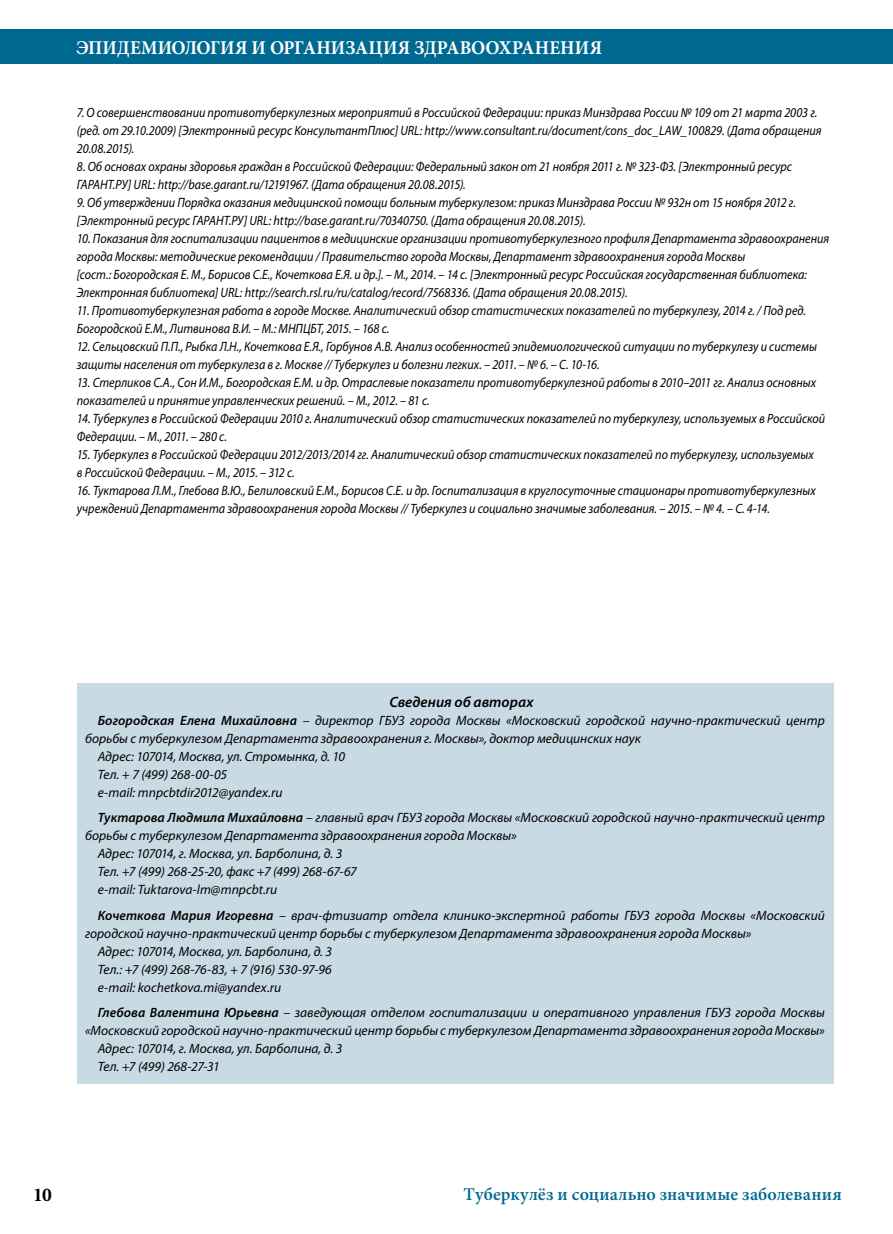
<style>
.page{position:relative;width:893px;height:1234px;background:#fff}
.page>*{position:absolute;margin:0;border:0;box-sizing:border-box;transform-origin:0 0}
.t1{font:700 19.5px "Minion Pro";letter-spacing:.005em;color:#fff;scale:.95 1}
.t2{font:700 19.5px "Minion Pro";color:#000}
.t3{font:600 18px "Minion Pro";letter-spacing:.01em;color:#006991}
.t4{font:italic 600 15px "Myriad Pro";letter-spacing:.005em;color:#000}
.t5{font:italic 13.5px/18px "Myriad Pro";color:#000;scale:.9 1}
.t6{font:italic 13.5px "Myriad Pro";color:#000}
.s1{font-weight:600}
</style>
<div class="page">
<div style="left:0;top:30px;width:893px;height:34px;background:#006991"></div>
<div style="left:77px;top:682px;width:756px;height:401px;background:#c8dbe4"></div>
<h1 class="t1" style="left:77px;top:34px;width:555px">ЭПИДЕМИОЛОГИЯ И ОРГАНИЗАЦИЯ ЗДРАВООХРАНЕНИЯ</h1>
<p class="t5" style="left:77px;top:103px;width:829px">7. О совершенствовании противотуберкулезных мероприятий в Российской Федерации: приказ Минздрава России № 109 от 21 марта 2003 г. (ред. от 29.10.2009) [Электронный ресурс КонсультантПлюс] URL: http://www.consultant.ru/document/cons_doc_LAW_100829. (Дата обращения<br>20.08.2015).</p>
<p class="t5" style="left:77px;top:157px;width:796px">8. Об основах охраны здоровья граждан в Российской Федерации: Федеральный закон от 21 ноября 2011 г. № 323-ФЗ. [Электронный ресурс<br>ГАРАНТ.РУ] URL: http://base.garant.ru/12191967. (Дата обращения 20.08.2015).</p>
<p class="t5" style="left:77px;top:193px;width:800px">9. Об утверждении Порядка оказания медицинской помощи больным туберкулезом: приказ Минздрава России № 932н от 15 ноября 2012 г. [Электронный ресурс ГАРАНТ.РУ] URL: http://base.garant.ru/70340750. (Дата обращения 20.08.2015).</p>
<p class="t5" style="left:77px;top:229px;width:838px">10. Показания для госпитализации пациентов в медицинские организации противотуберкулезного профиля Департамента здравоохранения города Москвы: методические рекомендации / Правительство города Москвы, Департамент здравоохранения города Москвы<br>[сост.: Богородская Е. М., Борисов С.Е., Кочеткова Е.Я. и др.]. – М., 2014. – 14 с. [Электронный ресурс Российская государственная библиотека:<br>Электронная библиотека] URL: http://search.rsl.ru/ru/catalog/record/7568336. (Дата обращения 20.08.2015).</p>
<p class="t5" style="left:77px;top:301px;width:812px">11. Противотуберкулезная работа в городе Москве. Аналитический обзор статистических показателей по туберкулезу, 2014 г. / Под ред.<br>Богородской Е.М., Литвинова В.И. – М.: МНПЦБТ, 2015. – 168 с.</p>
<p class="t5" style="left:77px;top:337px;width:824px">12. Сельцовский П.П., Рыбка Л.Н., Кочеткова Е.Я., Горбунов А.В. Анализ особенностей эпидемиологической ситуации по туберкулезу и системы защиты населения от туберкулеза в г. Москве // Туберкулез и болезни легких. – 2011. – № 6. – С. 10-16.</p>
<p class="t5" style="left:77px;top:373px;width:823px">13. Стерликов С.А., Сон И.М., Богородская Е.М. и др. Отраслевые показатели противотуберкулезной работы в 2010–2011 гг. Анализ основных показателей и принятие управленческих решений. – М., 2012. – 81 с.</p>
<p class="t5" style="left:77px;top:409px;width:833px">14. Туберкулез в Российской Федерации 2010 г. Аналитический обзор статистических показателей по туберкулезу, используемых в Российской<br>Федерации. – М., 2011. – 280 с.</p>
<p class="t5" style="left:77px;top:445px;width:820px">15. Туберкулез в Российской Федерации 2012/2013/2014 гг. Аналитический обзор статистических показателей по туберкулезу, используемых в Российской Федерации. – М., 2015. – 312 с.</p>
<p class="t5" style="left:77px;top:481px;width:823px">16. Туктарова Л.М., Глебова В.Ю., Белиловский Е.М., Борисов С.Е. и др. Госпитализация в круглосуточные стационары противотуберкулезных учреждений Департамента здравоохранения города Москвы // Туберкулез и социально значимые заболевания. – 2015. – № 4. – С. 4-14.</p>
<p class="t4" style="left:389px;top:691px;width:146px">Сведения об авторах</p>
<p class="t6" style="left:98px;top:711px;width:728px"><span class="s1">Богородская Елена Михайловна</span> – директор ГБУЗ города Москвы «Московский городской научно-практический центр</p>
<p class="t6" style="left:85px;top:729px;width:557px">борьбы с туберкулезом Департамента здравоохранения г. Москвы», доктор медицинских наук</p>
<p class="t6" style="left:98px;top:747px;width:249px">Адрес: 107014, Москва, ул. Стромынка, д. 10</p>
<p class="t6" style="left:98px;top:765px;width:131px">Тел. + 7 (499) 268-00-05</p>
<p class="t6" style="left:98px;top:783px;width:186px">е-mail: mnpcbtdir2012@yandex.ru</p>
<p class="t6" style="left:98px;top:809px;width:728px"><span class="s1">Туктарова Людмила Михайловна</span> – главный врач ГБУЗ города Москвы «Московский городской научно-практический центр</p>
<p class="t6" style="left:85px;top:827px;width:433px">борьбы с туберкулезом Департамента здравоохранения города Москвы»</p>
<p class="t6" style="left:98px;top:845px;width:246px">Адрес: 107014, г. Москва, ул. Барболина, д. 3</p>
<p class="t6" style="left:98px;top:863px;width:261px">Тел. +7 (499) 268-25-20, факс +7 (499) 268-67-67</p>
<p class="t6" style="left:98px;top:881px;width:181px">e-mail: Tuktarova-lm@mnpсbt.ru</p>
<p class="t6" style="left:98px;top:906px;width:728px"><span class="s1">Кочеткова Мария Игоревна</span> – врач-фтизиатр отдела клинико-экспертной работы ГБУЗ города Москвы «Московский</p>
<p class="t6" style="left:85px;top:924px;width:668px">городской научно-практический центр борьбы с туберкулезом Департамента здравоохранения города Москвы»</p>
<p class="t6" style="left:98px;top:942px;width:236px">Адрес: 107014, Москва, ул. Барболина, д. 3</p>
<p class="t6" style="left:98px;top:960px;width:236px">Тел.: +7 (499) 268-76-83, + 7 (916) 530-97-96</p>
<p class="t6" style="left:98px;top:978px;width:185px">e-mail: kochetkova.mi@yandex.ru</p>
<p class="t6" style="left:98px;top:1004px;width:729px"><span class="s1">Глебова Валентина Юрьевна</span> – заведующая отделом госпитализации и оперативного управления ГБУЗ города Москвы</p>
<p class="t6" style="left:85px;top:1022px;width:741px">«Московский городской научно-практический центр борьбы с туберкулезом Департамента здравоохранения города Москвы»</p>
<p class="t6" style="left:98px;top:1040px;width:246px">Адрес: 107014, г. Москва, ул. Барболина, д. 3</p>
<p class="t6" style="left:98px;top:1058px;width:123px">Тел. +7 (499) 268-27-31</p>
<h1 class="t2" style="left:33px;top:1180px;width:20px">10</h1>
<h2 class="t3" style="left:463px;top:1181px;width:380px">Туберкулёз и социально значимые заболевания</h2>
</div>
